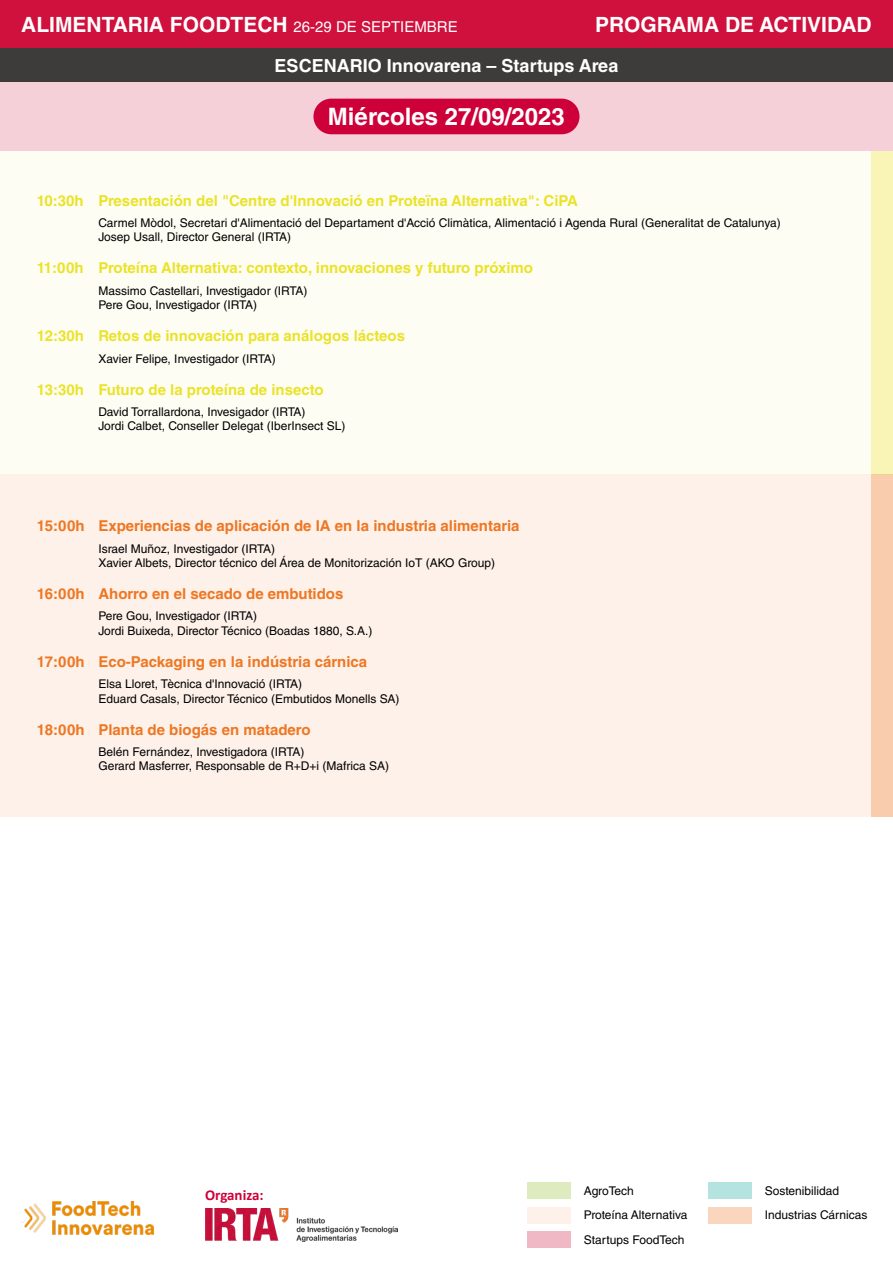
<style>
.page{position:relative;width:893px;height:1263px;background:#fff}
.page>*{position:absolute;margin:0;border:0;box-sizing:border-box;transform-origin:0 0}
.t1{font:700 24px "Helvetica LT Std";color:#fff}
.t2{font:700 21px "Helvetica LT Std";color:#fff}
.t3{font:700 18px "Helvetica LT Std";color:#fff}
.t4{font:700 15px "Helvetica LT Std";color:#eae32a}
.t5{font:700 15px "Helvetica LT Std";color:#ee7723}
.t6{font:700 15px "Calibri";color:#ce003a}
.t7{font:12px/14.4px "Helvetica LT Std";color:#000}
.s1{font-weight:400;font-size:15px}
</style>
<div class="page">
<div style="left:0;top:474px;width:893px;height:342px;background:#fdf1e9"></div>
<div style="left:0;top:151px;width:893px;height:323px;background:#fefdf4"></div>
<div style="left:0;top:82px;width:893px;height:69px;background:#f5d0d8"></div>
<div style="left:313px;top:99px;width:266px;height:35px;background:#ce003a;border-radius:18px"></div>
<div style="left:872px;top:474px;width:21px;height:342px;background:#f8ccad"></div>
<div style="left:872px;top:151px;width:21px;height:323px;background:#f8f5b7"></div>
<img style="left:22px;top:1201px;width:132px;height:33px">
<img style="left:205px;top:1208px;width:193px;height:34px">
<div style="left:0;top:0;width:893px;height:49px;background:#d0103d"></div>
<div style="left:0;top:49px;width:893px;height:33px;background:#3d3c3b"></div>
<div style="left:527px;top:1182px;width:44px;height:16px;background:#ddebbf"></div>
<div style="left:708px;top:1182px;width:44px;height:16px;background:#b4e3e0"></div>
<div style="left:527px;top:1207px;width:44px;height:16px;background:#fdf1e9"></div>
<div style="left:708px;top:1207px;width:44px;height:16px;background:#f9d6bd"></div>
<div style="left:527px;top:1232px;width:44px;height:16px;background:#f0b7c5"></div>
<h2 class="t2" style="left:21px;top:12px;width:438px">ALIMENTARIA FOODTECH <span class="s1">26-29 DE SEPTIEMBRE</span></h2>
<h2 class="t2" style="left:595px;top:12px;width:278px">PROGRAMA DE ACTIVIDAD</h2>
<h3 class="t3" style="left:275px;top:55px;width:345px">ESCENARIO Innovarena – Startups Area</h3>
<h1 class="t1" style="left:328px;top:102px;width:238px">Miércoles 27/09/2023</h1>
<p class="t4" style="left:37px;top:191px;width:542px">10:30h Presentación del "Centre d'Innovació en Proteïna Alternativa": CiPA</p>
<p class="t7" style="left:98px;top:215px;width:684px">Carmel Mòdol, Secretari d'Alimentació del Departament d'Acció Climàtica, Alimentació i Agenda Rural (Generalitat de Catalunya)<br>Josep Usall, Director General (IRTA)</p>
<p class="t4" style="left:37px;top:259px;width:498px">11:00h Proteína Alternativa: contexto, innovaciones y futuro próximo</p>
<p class="t7" style="left:98px;top:283px;width:211px">Massimo Castellari, Investigador (IRTA)<br>Pere Gou, Investigador (IRTA)</p>
<p class="t4" style="left:37px;top:327px;width:370px">12:30h Retos de innovación para análogos lácteos</p>
<p class="t7" style="left:98px;top:351px;width:179px">Xavier Felipe, Investigador (IRTA)</p>
<p class="t4" style="left:37px;top:380px;width:288px">13:30h Futuro de la proteína de insecto</p>
<p class="t7" style="left:98px;top:404px;width:249px">David Torrallardona, Invesigador (IRTA)<br>Jordi Calbet, Conseller Delegat (IberInsect SL)</p>
<p class="t5" style="left:37px;top:517px;width:484px">15:00h Experiencias de aplicación de IA en la industria alimentaria</p>
<p class="t7" style="left:98px;top:541px;width:398px">Israel Muñoz, Investigador (IRTA)<br>Xavier Albets, Director técnico del Área de Monitorización IoT (AKO Group)</p>
<p class="t5" style="left:37px;top:584px;width:308px">16:00h Ahorro en el secado de embutidos</p>
<p class="t7" style="left:98px;top:609px;width:276px">Pere Gou, Investigador (IRTA)<br>Jordi Buixeda, Director Técnico (Boadas 1880, S.A.)</p>
<p class="t5" style="left:37px;top:652px;width:332px">17:00h Eco-Packaging en la indústria cárnica</p>
<p class="t7" style="left:98px;top:677px;width:302px">Elsa Lloret, Tècnica d'Innovació (IRTA)<br>Eduard Casals, Director Técnico (Embutidos Monells SA)</p>
<p class="t5" style="left:37px;top:720px;width:275px">18:00h Planta de biogás en matadero</p>
<p class="t7" style="left:98px;top:744px;width:292px">Belén Fernández, Investigadora (IRTA)<br>Gerard Masferrer, Responsable de R+D+i (Mafrica SA)</p>
<p class="t6" style="left:205px;top:1184px;width:60px">Organiza:</p>
<p class="t7" style="left:584px;top:1183px;width:51px">AgroTech</p>
<p class="t7" style="left:765px;top:1183px;width:76px">Sostenibilidad</p>
<p class="t7" style="left:584px;top:1208px;width:105px">Proteína Alternativa</p>
<p class="t7" style="left:765px;top:1208px;width:104px">Industrias Cárnicas</p>
<p class="t7" style="left:584px;top:1233px;width:102px">Startups FoodTech</p>
</div>
